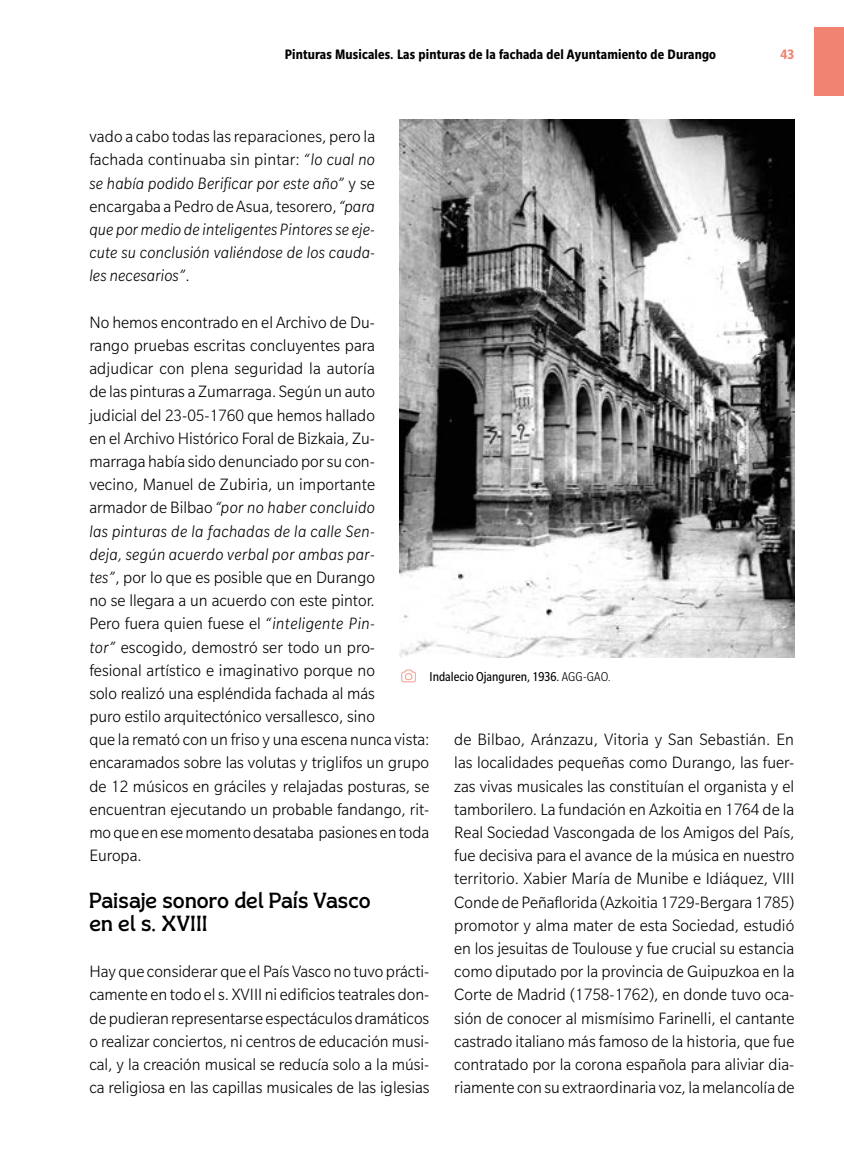
<style>
.page{position:relative;width:844px;height:1166px;background:#fff}
.page>*{position:absolute;margin:0;border:0;box-sizing:border-box;transform-origin:0 0}
.t1{font:500 21.88px/23.1px "Zafrada";letter-spacing:.015em;color:#000}
.t2{font:300 17.85px/23.3px "Slate Pro";color:#000;text-align:justify;scale:.96 1}
.t3{font:italic 300 17.85px/23.3px "Slate Pro";letter-spacing:.01em;color:#000;text-align:justify;scale:.96 1}
.t4{font:700 condensed 14.88px "Slate Pro";letter-spacing:.01em;color:#000}
.t5{font:700 condensed 14.88px "Slate Pro";color:#f08372}
.t6{font:condensed 14px "Slate Pro";color:#000}
.s1{font-style:normal}
.s2{font-style:italic}
.s3{font-weight:300}
</style>
<div class="page">
<img style="left:399px;top:119px;width:395px;height:539px">
<div style="left:814px;top:28px;width:29px;height:68px;background:#f08372"></div>
<p class="t4" style="left:285px;top:47px;width:433px">Pinturas Musicales. Las pinturas de la fachada del Ayuntamiento de Durango</p>
<p class="t5" style="left:780px;top:47px;width:15px">43</p>
<p class="t3" style="left:89px;top:125px;width:299px"><span class="s1">vado a cabo todas las reparaciones, pero la fachada continuaba sin pintar:</span> “lo cual no se había podido Berificar por este año” <span class="s1">y se encargaba a Pedro de Asua, tesorero,</span> “para que por medio de inteligentes Pintores se eje&shy;cute su conclusión valiéndose de los cauda&shy;les necesarios”<span class="s1">.</span></p>
<p class="t2" style="left:89px;top:310px;width:356px;text-align:left">No hemos encontrado en el Archivo de Du-<br>rango pruebas escritas concluyentes para adjudicar con plena seguridad la autoría<br>de las pinturas a Zumarraga. Según un auto<br>judicial del 23-05-1760 que hemos hallado<br>en el Archivo Histórico Foral de Bizkaia, Zu&shy;marraga había sido denunciado por su con-<br>vecino, Manuel de Zubiria, un importante armador de Bilbao <span class="s2">“por no haber concluido<br>las pinturas de la fachadas de la calle Sen-<br>deja, según acuerdo verbal por ambas par-<br>tes”</span>, por lo que es posible que en Durango<br>no se llegara a un acuerdo con este pintor.<br>Pero fuera quien fuese el <span class="s2">“inteligente Pin-<br>tor”</span> escogido, demostró ser todo un pro&shy;fesional artístico e imaginativo porque no<br>solo realizó una espléndida fachada al más<br>puro estilo arquitectónico versallesco, sino<br>que la remató con un friso y una escena nunca vista: encaramados sobre las volutas y triglifos un grupo de 12 músicos en gráciles y relajadas posturas, se encuentran ejecutando un probable fandango, rit&shy;mo que en ese momento desataba pasiones en toda Europa.</p>
<p class="t1" style="left:89px;top:888px;width:283px">Paisaje sonoro del País Vasco en el s. XVIII</p>
<p class="t2" style="left:89px;top:960px;width:356px">Hay que considerar que el País Vasco no tuvo prácti&shy;camente en todo el s. XVIII ni edificios teatrales don&shy;de pudieran representarse espectáculos dramáticos o realizar conciertos, ni centros de educación musi&shy;cal, y la creación musical se reducía solo a la músi&shy;ca religiosa en las capillas musicales de las iglesias</p>
<p class="t6" style="left:429px;top:669px;width:182px">Indalecio Ojanguren, 1936. <span class="s3">AGG-GAO.</span></p>
<p class="t2" style="left:454px;top:728px;width:356px">de Bilbao, Aránzazu, Vitoria y San Sebastián. En las localidades pequeñas como Durango, las fuer&shy;zas vivas musicales las constituían el organista y el tamborilero. La fundación en Azkoitia en 1764 de la Real Sociedad Vascongada de los Amigos del País, fue decisiva para el avance de la música en nuestro territorio. Xabier María de Munibe e Idiáquez, VIII Conde de Peñaflorida (Azkoitia 1729-Bergara 1785) promotor y alma mater de esta Sociedad, estudió en los jesuitas de Toulouse y fue crucial su estancia como diputado por la provincia de Guipuzkoa en la Corte de Madrid (1758-1762), en donde tuvo oca&shy;sión de conocer al mismísimo Farinelli, el cantante castrado italiano más famoso de la historia, que fue contratado por la corona española para aliviar dia&shy;riamente con su extraordinaria voz, la melancolía de</p>
</div>
